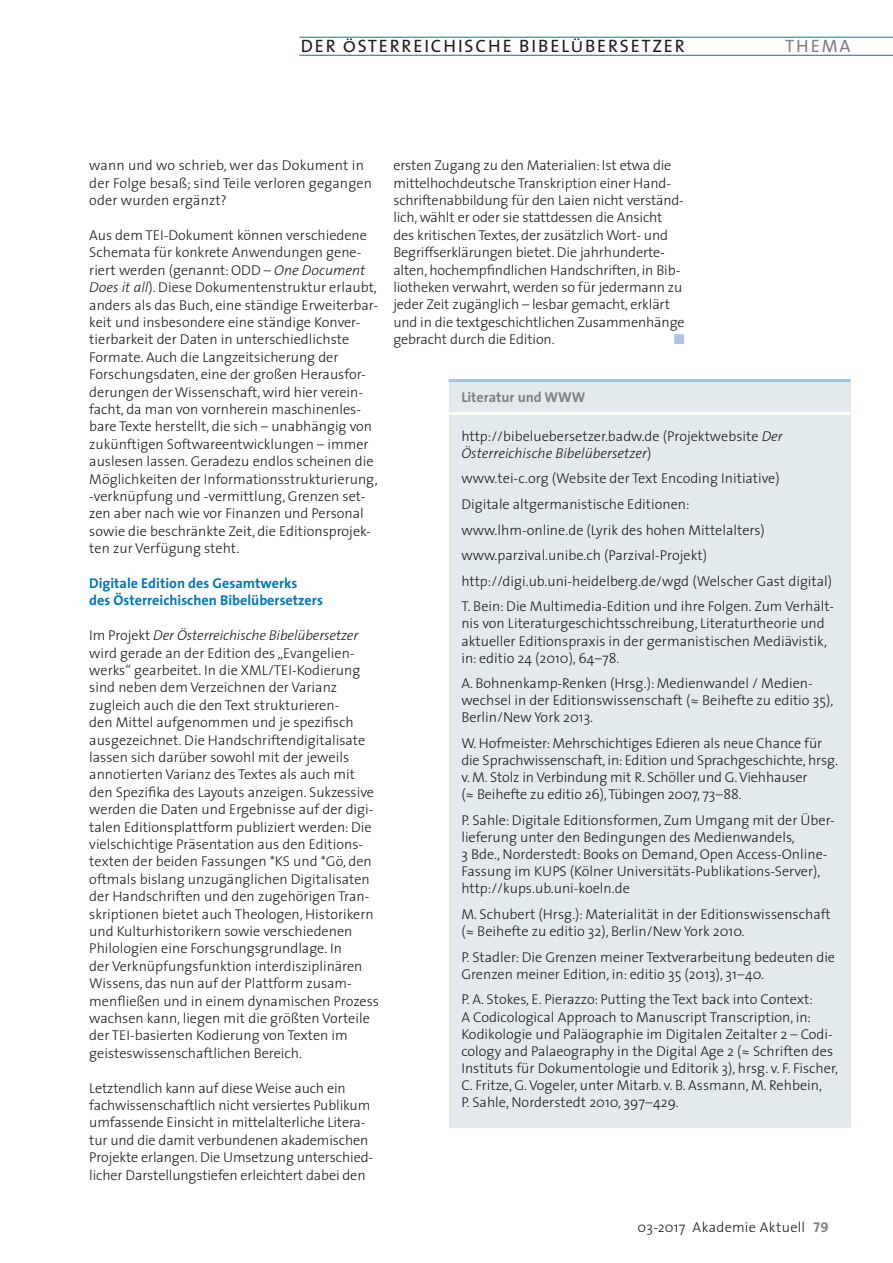
<style>
.page{position:relative;width:893px;height:1263px;background:#fff}
.page>*{position:absolute;margin:0;border:0;box-sizing:border-box;transform-origin:0 0}
.t1{font:18px "The Sans";letter-spacing:.1em;color:#1b1c20}
.t2{font:18px "The Sans";letter-spacing:.095em;color:#818084}
.t3{font:300 14.25px/17.4px "The Sans";color:#1b1c20}
.t4{font:700 14.25px/17.4px "The Sans";color:#0076be}
.t5{font:300 14.25px "The Sans";letter-spacing:.02em;color:#1b1c20}
.t6{font:700 14.25px "The Sans";color:#818084}
.t7{font:14.25px "Zapf Dingbats ITC";color:#acc3e5}
.s1{font-size:16.05px}
.s2{font-style:italic}
.s3{font-family:"The Sans Bold Caps";font-weight:400;color:#818084}
</style>
<div class="page">
<div style="left:449px;top:379px;width:401px;height:748px;background:#e3eaee"></div>
<hr style="left:449px;top:379px;width:401px;height:3px;background:#a2c3e7">
<hr style="left:449px;top:412px;width:401px;height:3px;background:#fff">
<hr style="left:299px;top:55px;width:594px;height:1px;background:#0076be">
<hr style="left:299px;top:37px;width:594px;height:1px;background:#0076be">
<p class="t1" style="left:301px;top:31px;width:385px">DER <span class="s1">Ö</span>STERREICHISCHE BIBEL<span class="s1">Ü</span>BERSETZER</p>
<p class="t2" style="left:785px;top:31px;width:67px">THEMA</p>
<p class="t3" style="left:89px;top:156px;width:284px">wann und wo schrieb, wer das Dokument in der Folge besaß; sind Teile verloren gegangen oder wurden ergänzt?</p>
<p class="t3" style="left:89px;top:226px;width:290px">Aus dem TEI-Dokument können verschiedene Schemata für konkrete Anwendungen gene&shy;riert werden (genannt: ODD – <span class="s2">One Document Does it all</span>). Diese Dokumentenstruktur erlaubt, anders als das Buch, eine ständige Erweiterbar&shy;keit und insbesondere eine ständige Konver&shy;tierbarkeit der Daten in unterschiedlichste Formate. Auch die Langzeitsicherung der Forschungsdaten, eine der großen Herausfor&shy;derungen der Wissenschaft, wird hier verein&shy;facht, da man von vornherein maschinenles&shy;bare Texte herstellt, die sich – unabhängig von zukünftigen Softwareentwicklungen – immer auslesen lassen. Geradezu endlos scheinen die Möglichkeiten der Informationsstrukturierung, -verknüpfung und -vermittlung, Grenzen set&shy;zen aber nach wie vor Finanzen und Personal sowie die beschränkte Zeit, die Editionsprojek&shy;ten zur Verfügung steht.</p>
<p class="t4" style="left:89px;top:574px;width:235px">Digitale Edition des Gesamtwerks<br>des Österreichischen Bibelübersetzers</p>
<p class="t3" style="left:89px;top:626px;width:291px">Im Projekt <span class="s2">Der Österreichische Bibelübersetzer </span>wird gerade an der Edition des „Evangelien&shy;werks“ gearbeitet. In die XML/TEI-Kodierung sind neben dem Verzeichnen der Varianz zugleich auch die den Text strukturieren-<br>den Mittel aufgenommen und je spezifisch ausgezeichnet. Die Handschriftendigitalisate lassen sich darüber sowohl mit der jeweils annotierten Varianz des Textes als auch mit den Spezifika des Layouts anzeigen. Sukzessive werden die Daten und Ergebnisse auf der digi&shy;talen Editionsplattform publiziert werden: Die vielschichtige Präsentation aus den Editions&shy;texten der beiden Fassungen *KS und *Gö, den oftmals bislang unzugänglichen Digitalisaten der Handschriften und den zugehörigen Tran&shy;skriptionen bietet auch Theologen, Historikern und Kulturhistorikern sowie verschiedenen Philologien eine Forschungsgrundlage. In<br>der Verknüpfungsfunktion interdisziplinären Wissens, das nun auf der Plattform zusam&shy;menfließen und in einem dynamischen Prozess wachsen kann, liegen mit die größten Vorteile der TEI-basierten Kodierung von Texten im geisteswissenschaftlichen Bereich.</p>
<p class="t3" style="left:89px;top:1078px;width:285px">Letztendlich kann auf diese Weise auch ein fachwissenschaftlich nicht versiertes Publikum umfassende Einsicht in mittelalterliche Litera&shy;tur und die damit verbundenen akademischen Projekte erlangen. Die Umsetzung unterschied&shy;licher Darstellungstiefen erleichtert dabei den</p>
<p class="t3" style="left:393px;top:156px;width:293px">ersten Zugang zu den Materialien: Ist etwa die mittelhochdeutsche Transkription einer Hand&shy;schriftenabbildung für den Laien nicht verständ&shy;lich, wählt er oder sie stattdessen die Ansicht des kritischen Textes, der zusätzlich Wort- und Begriffserklärungen bietet. Die jahrhunderte&shy;alten, hochempfindlichen Handschriften, in Bib&shy;liotheken verwahrt, werden so für jedermann zu jeder Zeit zugänglich – lesbar gemacht, erklärt und in die textgeschichtlichen Zusammenhänge gebracht durch die Edition.</p>
<p class="t7" style="left:674px;top:333px;width:12px">■</p>
<p class="t6" style="left:461px;top:385px;width:125px">Literatur und WWW</p>
<p class="t3" style="left:461px;top:427px;width:323px">http://bibeluebersetzer.badw.de (Projektwebsite <span class="s2">Der<br>Österreichische Bibelübersetzer</span>)</p>
<p class="t3" style="left:461px;top:465px;width:374px;line-height:25.7px">www.tei-c.org (Website der Text Encoding Initiative)<br>Digitale altgermanistische Editionen:<br>www.lhm-online.de (Lyrik des hohen Mittelalters) www.parzival.unibe.ch (Parzival-Projekt) http://digi.ub.uni-heidelberg.de/wgd (Welscher Gast digital)<br>T. Bein: Die Multimedia-Edition und ihre Folgen. Zum Verhält-</p>
<p class="t3" style="left:461px;top:615px;width:367px">nis von Literaturgeschichtsschreibung, Literaturtheorie und aktueller Editionspraxis in der germanistischen Mediävistik, in: editio 24 (2010), 64–78.</p>
<p class="t3" style="left:461px;top:674px;width:373px">A. Bohnenkamp-Renken (Hrsg.): Medienwandel / Medien&shy;wechsel in der Editionswissenschaft (≈ Beihefte zu editio 35),<br>Berlin/New York 2013.</p>
<p class="t3" style="left:461px;top:734px;width:378px">W. Hofmeister: Mehrschichtiges Edieren als neue Chance für die Sprachwissenschaft, in: Edition und Sprachgeschichte, hrsg. v. M. Stolz in Verbindung mit R. Schöller und G. Viehhauser<br>(≈ Beihefte zu editio 26), Tübingen 2007, 73–88.</p>
<p class="t3" style="left:461px;top:811px;width:375px">P. Sahle: Digitale Editionsformen, Zum Umgang mit der Über&shy;lieferung unter den Bedingungen des Medienwandels,<br>3 Bde., Norderstedt: Books on Demand, Open Access-Online-Fassung im KUPS (Kölner Universitäts-Publikations-Server), http://kups.ub.uni-koeln.de</p>
<p class="t3" style="left:461px;top:905px;width:371px">M. Schubert (Hrsg.): Materialität in der Editionswissenschaft (≈ Beihefte zu editio 32), Berlin/New York 2010.</p>
<p class="t3" style="left:461px;top:948px;width:375px">P. Stadler: Die Grenzen meiner Textverarbeitung bedeuten die<br>Grenzen meiner Edition, in: editio 35 (2013), 31–40.</p>
<p class="t3" style="left:461px;top:990px;width:378px">P. A. Stokes, E. Pierazzo: Putting the Text back into Context:<br>A Codicological Approach to Manuscript Transcription, in:<br>Kodikologie und Paläographie im Digitalen Zeitalter 2 – Codi&shy;cology and Palaeography in the Digital Age 2 (≈ Schriften des Instituts für Dokumentologie und Editorik 3), hrsg. v. F. Fischer, C. Fritze, G. Vogeler, unter Mitarb. v. B. Assmann, M. Rehbein,<br>P. Sahle, Norderstedt 2010, 397–429.</p>
<p class="t5" style="left:637px;top:1215px;width:193px">03-2017 Akademie Aktuell <span class="s3">79</span></p>
</div>
